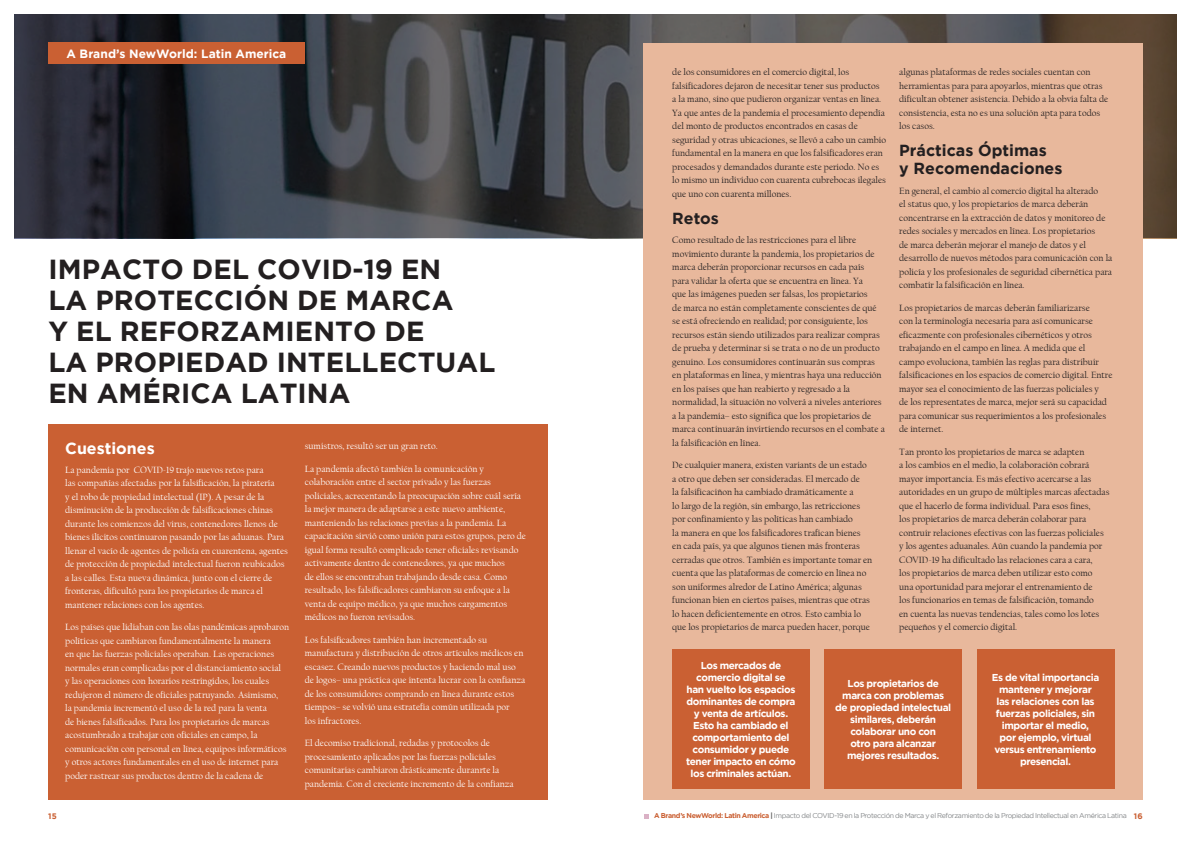
<style>
.page{position:relative;width:1191px;height:842px;background:#fff}
.page>*{position:absolute;margin:0;border:0;box-sizing:border-box;transform-origin:0 0}
.t1{font:700 27.5px/31px "Gotham";letter-spacing:.005em;color:#231f20}
.H2__Gotham{font:700 16px/18px "Gotham";color:#231f20}
.H2__Gotham-2{font:700 16px "Gotham";color:#fff}
.Body_Text__Californi{font:700 12px "Gotham";color:#fff}
.Body_Text__Gotham{font:700 10px/12px "Gotham";letter-spacing:-.04em;color:#fff;text-align:center}
.Body_Text__Californi-2{font:9.5px/13.5px "Californian FB";color:#231f20}
.Body_Text__Californi-3{font:9.5px/13.5px "Californian FB";color:#fff}
.t2{font:700 8px "Gotham";color:#ca6033}
._8_9_Content_Source{font:7px "Gotham";letter-spacing:-.05em;color:#838688}
.s1{font-weight:700;color:#ca6033}
.s2{font-weight:700;color:#595959}
.s3{font-weight:700;font-size:8px;color:#ca6033}
</style>
<div class="page">
<svg style="left:14px;top:14px;width:1162px;height:224px;background:#39393c"></svg>
<div style="left:48px;top:424px;width:499px;height:375px;background:#ca6033"></div>
<div style="left:643px;top:43px;width:499px;height:756px;background:#e8b89c"></div>
<div style="left:48px;top:43px;width:257px;height:21px;background:#ca6033"></div>
<div style="left:672px;top:650px;width:137px;height:139px;background:#ca6033"></div>
<div style="left:824px;top:650px;width:138px;height:139px;background:#ca6033"></div>
<div style="left:976px;top:650px;width:138px;height:139px;background:#ca6033"></div>
<svg style="left:644px;top:814px;width:4px;height:4px"></svg>
<p class="Body_Text__Californi" style="left:67px;top:46px;width:221px">A Brand’s NewWorld: Latin America</p>
<h1 class="t1" style="left:48px;top:253px;width:448px">IMPACTO DEL COVID-19 EN<br>LA PROTECCIÓN DE MARCA<br>Y EL REFORZAMIENTO DE<br>LA PROPIEDAD INTELLECTUAL<br>EN AMÉRICA LATINA</h1>
<p class="H2__Gotham-2" style="left:65px;top:439px;width:91px">Cuestiones</p>
<p class="Body_Text__Californi-3" style="left:65px;top:463px;width:224px">La pandemia por COVID-19 trajo nuevos retos para<br>las compañías afectadas por la falsificación, la piratería<br>y el robo de propiedad intelectual (IP). A pesar de la disminución de la producción de falsificaciones chinas durante los comienzos del virus, contenedores llenos de bienes ilícitos continuaron pasando por las aduanas. Para llenar el vacío de agentes de policía en cuarentena, agentes de protección de propiedad intelectual fueron reubicados a las calles. Esta nueva dinámica, junto con el cierre de fronteras, dificultó para los propietarios de marca el mantener relaciones con los agentes.</p>
<p class="Body_Text__Californi-3" style="left:65px;top:621px;width:225px">Los países que lidiaban con las olas pandémicas aprobaron políticas que cambiaron fundamentalmente la manera<br>en que las fuerzas policiales operaban. Las operaciones normales eran complicadas por el distanciamiento social<br>y las operaciones con horarios restringidos, los cuales redujeron el número de oficiales patruyando. Asimismo,<br>la pandemia incrementó el uso de la red para la venta<br>de bienes falsificados. Para los propietarios de marcas acostumbrado a trabajar con oficiales en campo, la comunicación con personal en línea, equipos informáticos y otros actores fundamentales en el uso de internet para poder rastrear sus productos dentro de la cadena de</p>
<p class="Body_Text__Californi-3" style="left:305px;top:439px;width:135px">sumistros, resultó ser un gran reto.</p>
<p class="Body_Text__Californi-3" style="left:305px;top:462px;width:223px">La pandemia afectó también la comunicación y colaboración entre el sector privado y las fuerzas policiales, acrecentando la preocupación sobre cuál sería la mejor manera de adaptarse a este nuevo ambiente, manteniendo las relaciones previas a la pandemia. La capacitación sirvió como unión para estos grupos, pero de igual forma resultó complicado tener oficiales revisando activamente dentro de contenedores, ya que muchos<br>de ellos se encontraban trabajando desde casa. Como resultado, los falsificadores cambiaron su enfoque a la venta de equipo médico, ya que muchos cargamentos médicos no fueron revisados.</p>
<p class="Body_Text__Californi-3" style="left:305px;top:633px;width:222px">Los falsificadores también han incrementado su manufactura y distribución de otros artículos médicos en escasez. Creando nuevos productos y haciendo mal uso de logos– una práctica que intenta lucrar con la confianza de los consumidores comprando en línea durante estos tiempos– se volvió una estratefia común utilizada por<br>los infractores.</p>
<p class="Body_Text__Californi-3" style="left:305px;top:736px;width:210px">El decomiso tradicional, redadas y protocolos de procesamiento aplicados por las fuerzas policiales comunitarias cambiaron drásticamente duranrte la pandemia. Con el creciente incremento de la confianza</p>
<p class="Body_Text__Californi-2" style="left:672px;top:66px;width:215px">de los consumidores en el comercio digital, los falsificadores dejaron de necesitar tener sus productos a la mano, sino que pudieron organizar ventas en línea.<br>Ya que antes de la pandemia el procesamiento dependía del monto de productos encontrados en casas de seguridad y otras ubicaciones, se llevó a cabo un cambio fundamental en la manera en que los falsificadores eran procesados y demandados durante este periodo. No es lo mismo un individuo con cuarenta cubrebocas ilegales que uno con cuarenta millones.</p>
<p class="H2__Gotham" style="left:672px;top:209px;width:48px">Retos</p>
<p class="Body_Text__Californi-2" style="left:672px;top:233px;width:214px">Como resultado de las restricciones para el libre movimiento durante la pandemia, los propietarios de marca deberán proporcionar recursos en cada país<br>para validar la oferta que se encuentra en línea. Ya<br>que las imágenes pueden ser falsas, los propietarios<br>de marca no están completamente conscientes de qué se está ofreciendo en realidad; por consiguiente, los recursos están siendo utilizados para realizar compras de prueba y determinar si se trata o no de un producto genuino. Los consumidores continuarán sus compras en plataformas en línea, y mientras haya una reducción en los países que han reabierto y regresado a la normalidad, la situación no volverá a niveles anteriores a la pandemia– esto significa que los propietarios de marca continuarán invirtiendo recursos en el combate a la falsificación en línea.</p>
<p class="Body_Text__Californi-2" style="left:672px;top:458px;width:201px">De cualquier manera, existen variants de un estado a otro que deben ser consideradas. El mercado de<br>la falsificaciñon ha cambiado dramáticamente a<br>lo largo de la región, sin embargo, las retricciones por confinamiento y las políticas han cambiado<br>la manera en que los falsificadores trafican bienes<br>en cada país, ya que algunos tienen más fronteras cerradas que otros. También es importante tomar en cuenta que las plataformas de comercio en línea no son uniformes alredor de Latino América; algunas funcionan bien en ciertos países, mientras que otras lo hacen deficientemente en otros. Esto cambia lo que los propietarios de marca pueden hacer, porque</p>
<p class="Body_Text__Californi-2" style="left:899px;top:66px;width:210px">algunas plataformas de redes sociales cuentan con herramientas para para apoyarlos, mientras que otras dificultan obtener asistencia. Debido a la obvia falta de consistencia, esta no es una solución apta para todos los casos.</p>
<p class="H2__Gotham" style="left:899px;top:141px;width:165px">Prácticas Óptimas<br>y Recomendaciones</p>
<p class="Body_Text__Californi-2" style="left:899px;top:184px;width:215px">En general, el cambio al comercio digital ha alterado<br>el status quo, y los propietarios de marca deberán concentrarse en la extracción de datos y monitoreo de redes sociales y mercados en línea. Los propietarios<br>de marca deberán mejorar el manejo de datos y el desarrollo de nuevos métodos para comunicación con la policía y los profesionales de seguridad cibernética para combatir la falsificación en línea.</p>
<p class="Body_Text__Californi-2" style="left:899px;top:301px;width:215px">Los propietarios de marcas deberán familiarizarse<br>con la terminología necesaria para así comunicarse eficazmente con profesionales cibernéticos y otros trabajando en el campo en línea. A medida que el campo evoluciona, también las reglas para distribuir falsificaciones en los espacios de comercio digital. Entre mayor sea el conocimiento de las fuerzas policiales y<br>de los representates de marca, mejor será su capacidad para comunicar sus requerimientos a los profesionales de internet.</p>
<p class="Body_Text__Californi-2" style="left:899px;top:445px;width:212px">Tan pronto los propietarios de marca se adapten<br>a los cambios en el medio, la colaboración cobrará mayor importancia. Es más efectivo acercarse a las autoridades en un grupo de múltiples marcas afectadas que el hacerlo de forma individual. Para esos fines,<br>los propietarios de marca deberán colaborar para contruir relaciones efectivas con las fuerzas policiales y los agentes aduanales. Aún cuando la pandemia por COVID-19 ha dificultado las relaciones cara a cara,<br>los propietarios de marca deben utilizar esto como<br>una oportunidad para mejorar el entrenamiento de<br>los funcionarios en temas de falsificación, tomando<br>en cuenta las nuevas tendencias, tales como los lotes pequeños y el comercio digital.</p>
<p class="Body_Text__Gotham" style="left:686px;top:659px;width:111px">Los mercados de comercio digital se<br>han vuelto los espacios dominantes de compra y venta de artículos.<br>Esto ha cambiado el comportamiento del consumidor y puede tener impacto en cómo los criminales actúan.</p>
<p class="Body_Text__Gotham" style="left:835px;top:677px;width:117px">Los propietarios de marca con problemas de propiedad intelectual similares, deberán colaborar uno con<br>otro para alcanzar mejores resultados.</p>
<p class="Body_Text__Gotham" style="left:991px;top:671px;width:109px">Es de vital importancia mantener y mejorar las relaciones con las fuerzas policiales, sin importar el medio,<br>por ejemplo, virtual versus entrenamiento presencial.</p>
<p class="t2" style="left:48px;top:811px;width:10px">15</p>
<p class="_8_9_Content_Source" style="left:654px;top:812px;width:490px"><span class="s1">A Brand’s NewWorld: Latin America</span> <span class="s2">|</span> Impacto del COVID-19 en la Protección de Marca y el Reforzamiento de la Propiedad Intellectual en América Latina <span class="s3">16</span></p>
</div>
